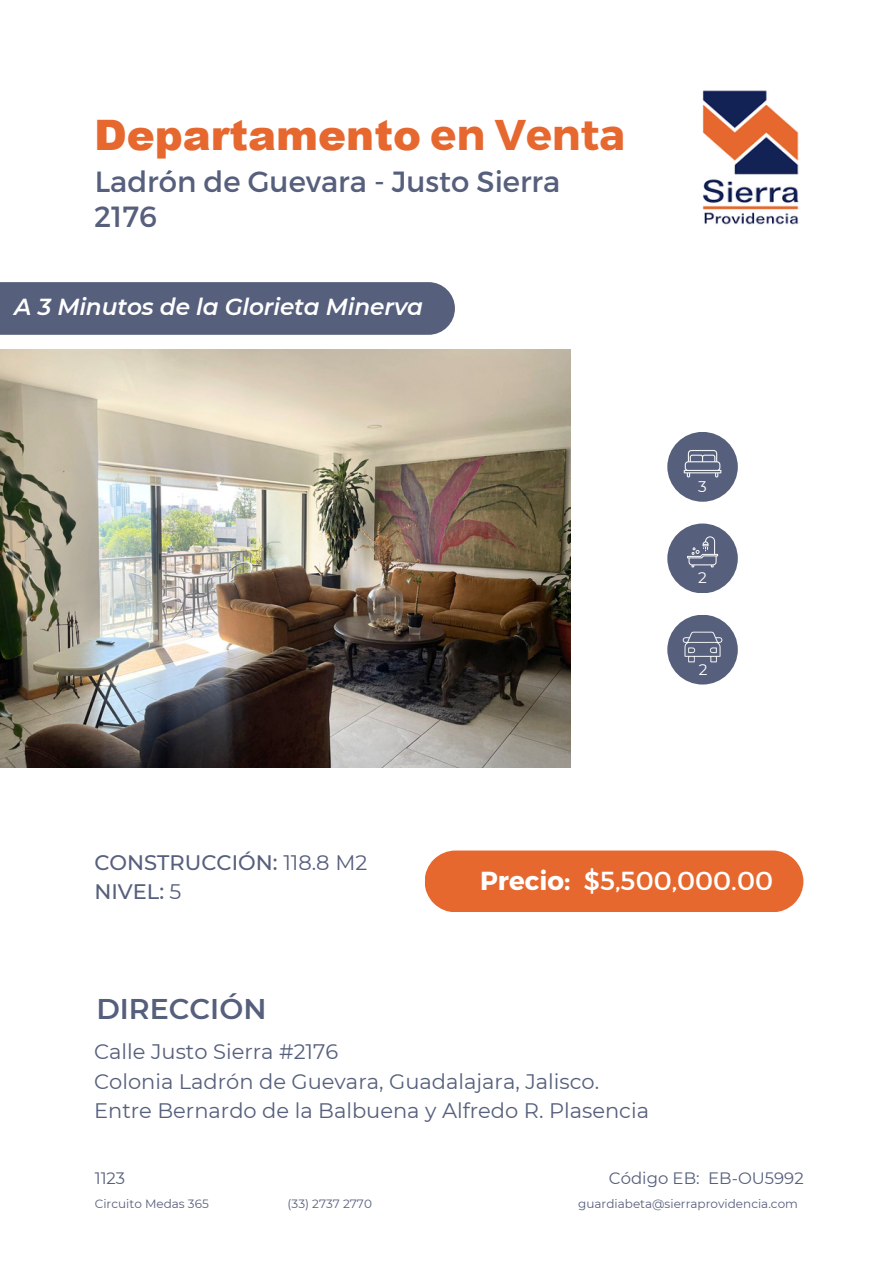
<style>
.page{position:relative;width:893px;height:1264px;background:#fff}
.page>*{position:absolute;margin:0;border:0;box-sizing:border-box;transform-origin:0 0}
.t1{font:900 42px "Arial";color:#e6682f}
.t2{font:29.1px/35px "Montserrat";color:#565f7c}
.t3{font:600 28.5px "Montserrat";color:#565f7c}
.t4{font:26.1px "Montserrat";color:#fff}
.t5{font:italic 600 23.1px "Montserrat";letter-spacing:-.005em;color:#fff}
.t6{font:21px "Montserrat";color:#565f7c}
.t7{font:500 21px "Montserrat";color:#565f7c}
.t8{font:16.5px "Montserrat";color:#565f7c}
.t9{font:15.3px "Montserrat";color:#fff}
.t10{font:12px "Montserrat";color:#565f7c}
.s1{font-family:"Montserrat";font-weight:700;font-size:42.9px}
.s2{font-weight:400}
.s3{font-weight:700}
</style>
<div class="page">
<img style="left:0;top:349px;width:570px;height:418px">
<img style="left:702px;top:90px;width:97px;height:135px">
<div style="left:425px;top:850px;width:378px;height:62px;background:#e6682f"></div>
<div style="left:0;top:282px;width:455px;height:53px;background:#565f7c"></div>
<div style="left:667px;top:432px;width:70px;height:69px;background:#565f7c;border-radius:50%"></div>
<svg style="left:683px;top:450px;width:38px;height:27px"></svg>
<div style="left:667px;top:614px;width:70px;height:70px;background:#565f7c;border-radius:50%"></div>
<img style="left:682px;top:631px;width:41px;height:32px">
<div style="left:667px;top:523px;width:70px;height:70px;background:#565f7c;border-radius:50%"></div>
<svg style="left:687px;top:536px;width:31px;height:31px"></svg>
<p class="t1" style="left:94px;top:104px;width:532px">Departamento <span class="s1">en Venta</span></p>
<p class="t2" style="left:94px;top:163px;width:467px">Ladrón de Guevara - Justo Sierra<br>2176</p>
<p class="t5" style="left:14px;top:293px;width:410px">A 3 Minutos de la Glorieta Minerva</p>
<p class="t9" style="left:698px;top:477px;width:10px">3</p>
<p class="t9" style="left:698px;top:568px;width:10px">2</p>
<p class="t9" style="left:698px;top:659px;width:10px">2</p>
<p class="t7" style="left:94px;top:849px;width:274px">CONSTRUCCIÓN: <span class="s2">118.8 M2</span></p>
<p class="t7" style="left:94px;top:878px;width:89px">NIVEL: <span class="s2">5</span></p>
<p class="t4" style="left:480px;top:863px;width:294px"><span class="s3">Precio:</span> $5,500,000.00</p>
<p class="t3" style="left:96px;top:991px;width:172px">DIRECCIÓN</p>
<p class="t6" style="left:94px;top:1039px;width:246px">Calle Justo Sierra #2176</p>
<p class="t6" style="left:94px;top:1068px;width:506px">Colonia Ladrón de Guevara, Guadalajara, Jalisco.</p>
<p class="t6" style="left:94px;top:1097px;width:556px">Entre Bernardo de la Balbuena y Alfredo R. Plasencia</p>
<p class="t8" style="left:95px;top:1168px;width:32px">1123</p>
<p class="t8" style="left:609px;top:1168px;width:196px">Código EB: EB-OU5992</p>
<p class="t10" style="left:95px;top:1196px;width:115px">Circuito Medas 365</p>
<p class="t10" style="left:287px;top:1196px;width:86px">(33) 2737 2770</p>
<p class="t10" style="left:578px;top:1196px;width:221px">guardiabeta@sierraprovidencia.com</p>
</div>
